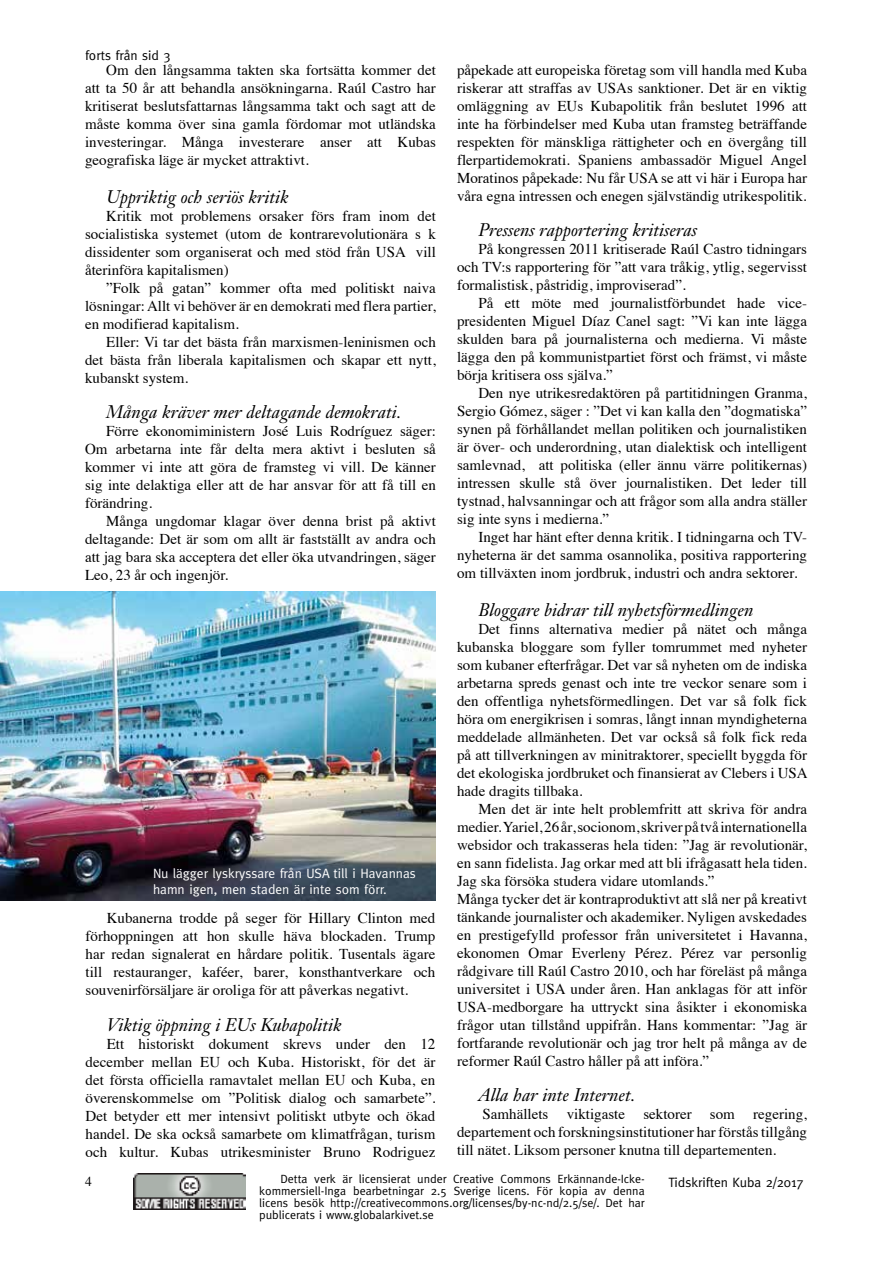
<style>
.page{position:relative;width:893px;height:1263px;background:#fff}
.page>*{position:absolute;margin:0;border:0;box-sizing:border-box;transform-origin:0 0}
.t1{font:italic 18px "Janson Text";color:#000}
.t2{font:15px/18px "Times";color:#000;text-align:justify}
.t3{font:13.5px/16.2px "Meta";color:#fff}
.t4{font:13.5px "Meta";color:#000}
.t5{font:13.5px "Times";color:#000}
.t6{font:12px/12px "Meta";color:#000;text-align:justify}
</style>
<div class="page">
<img style="left:133px;top:1174px;width:113px;height:36px">
<img style="left:0;top:591px;width:436px;height:309px">
<p class="t4" style="left:85px;top:47px;width:87px">forts från sid 3</p>
<p class="t2" style="left:85px;top:60px;width:352px;text-indent:21px">Om den långsamma takten ska fortsätta kommer det att ta 50 år att behandla ansökningarna. Raúl Castro har kritiserat beslutsfattarnas långsamma takt och sagt att de måste komma över sina gamla fördomar mot utländska investeringar. Många investerare anser att Kubas geografiska läge är mycket attraktivt.</p>
<p class="t1" style="left:106px;top:186px;width:184px">Uppriktig och seriös kritik</p>
<p class="t2" style="left:85px;top:206px;width:352px;text-indent:21px">Kritik mot problemens orsaker förs fram inom det socialistiska systemet (utom de kontrarevolutionära s k dissidenter som organiserat och med stöd från USA vill återinföra kapitalismen)</p>
<p class="t2" style="left:85px;top:278px;width:352px;text-indent:21px">”Folk på gatan” kommer ofta med politiskt naiva lösningar: Allt vi behöver är en demokrati med flera partier, en modifierad kapitalism.</p>
<p class="t2" style="left:85px;top:332px;width:352px;text-indent:21px">Eller: Vi tar det bästa från marxismen-leninismen och det bästa från liberala kapitalismen och skapar ett nytt, kubanskt system.</p>
<p class="t1" style="left:106px;top:401px;width:297px">Många kräver mer deltagande demokrati.</p>
<p class="t2" style="left:85px;top:421px;width:352px;text-indent:21px">Förre ekonomiministern José Luis Rodríguez säger:<br>Om arbetarna inte får delta mera aktivt i besluten så kommer vi inte att göra de framsteg vi vill. De känner sig inte delaktiga eller att de har ansvar för att få till en förändring.</p>
<p class="t2" style="left:85px;top:511px;width:352px;text-indent:21px">Många ungdomar klagar över denna brist på aktivt deltagande: Det är som om allt är fastställt av andra och att jag bara ska acceptera det eller öka utvandringen, säger Leo, 23 år och ingenjör.</p>
<p class="t3" style="left:153px;top:865px;width:264px">Nu lägger lyskryssare från USA till i Havannas hamn igen, men staden är inte som förr.</p>
<p class="t2" style="left:86px;top:908px;width:351px;text-indent:21px">Kubanerna trodde på seger för Hillary Clinton med förhoppningen att hon skulle häva blockaden. Trump har redan signalerat en hårdare politik. Tusentals ägare till restauranger, kaféer, barer, konsthantverkare och souvenirförsäljare är oroliga för att påverkas negativt.</p>
<p class="t1" style="left:107px;top:1013px;width:237px">Viktig öppning i EUs Kubapolitik</p>
<p class="t2" style="left:86px;top:1033px;width:351px;text-indent:21px">Ett historiskt dokument skrevs under den 12 december mellan EU och Kuba. Historiskt, för det är det första officiella ramavtalet mellan EU och Kuba, en överenskommelse om ”Politisk dialog och samarbete”.<br>Det betyder ett mer intensivt politiskt utbyte och ökad handel. De ska också samarbete om klimatfrågan, turism och kultur. Kubas utrikesminister Bruno Rodriguez</p>
<p class="t2" style="left:457px;top:60px;width:351px">påpekade att europeiska företag som vill handla med Kuba riskerar att straffas av USAs sanktioner. Det är en viktig omläggning av EUs Kubapolitik från beslutet 1996 att inte ha förbindelser med Kuba utan framsteg beträffande respekten för mänskliga rättigheter och en övergång till flerpartidemokrati. Spaniens ambassadör Miguel Angel Moratinos påpekade: Nu får USA se att vi här i Europa har våra egna intressen och enegen självständig utrikespolitik.</p>
<p class="t1" style="left:478px;top:219px;width:220px">Pressens rapportering kritiseras</p>
<p class="t2" style="left:457px;top:239px;width:351px;text-indent:21px">På kongressen 2011 kritiserade Raúl Castro tidningars och TV:s rapportering för ”att vara tråkig, ytlig, segervisst formalistisk, påstridig, improviserad”.</p>
<p class="t2" style="left:457px;top:293px;width:351px;text-indent:21px">På ett möte med journalistförbundet hade vice&shy;presidenten Miguel Díaz Canel sagt: ”Vi kan inte lägga skulden bara på journalisterna och medierna. Vi måste lägga den på kommunistpartiet först och främst, vi måste börja kritisera oss själva.”</p>
<p class="t2" style="left:457px;top:383px;width:351px;text-indent:21px">Den nye utrikesredaktören på partitidningen Granma, Sergio Gómez, säger : ”Det vi kan kalla den ”dogmatiska” synen på förhållandet mellan politiken och journalistiken är över- och underordning, utan dialektisk och intelligent samlevnad, att politiska (eller ännu värre politikernas) intressen skulle stå över journalistiken. Det leder till tystnad, halvsanningar och att frågor som alla andra ställer sig inte syns i medierna.”</p>
<p class="t2" style="left:457px;top:527px;width:351px;text-indent:21px">Inget har hänt efter denna kritik. I tidningarna och TV&shy;nyheterna är det samma osannolika, positiva rapportering om tillväxten inom jordbruk, industri och andra sektorer.</p>
<p class="t1" style="left:478px;top:599px;width:276px">Bloggare bidrar till nyhetsförmedlingen</p>
<p class="t2" style="left:457px;top:619px;width:352px;text-indent:21px">Det finns alternativa medier på nätet och många kubanska bloggare som fyller tomrummet med nyheter som kubaner efterfrågar. Det var så nyheten om de indiska arbetarna spreds genast och inte tre veckor senare som i den offentliga nyhetsförmedlingen. Det var så folk fick höra om energikrisen i somras, långt innan myndigheterna meddelade allmänheten. Det var också så folk fick reda på att tillverkningen av minitraktorer, speciellt byggda för det ekologiska jordbruket och finansierat av Clebers i USA hade dragits tillbaka.</p>
<p class="t2" style="left:457px;top:799px;width:351px;text-align:left;text-indent:21px">Men det är inte helt problemfritt att skriva för andra medier. Yariel, 26 år, socionom, skriver på två internationella websidor och trakasseras hela tiden: ”Jag är revolutionär, en sann fidelista. Jag orkar med att bli ifrågasatt hela tiden.<br>Jag ska försöka studera vidare utomlands.”<br>Många tycker det är kontraproduktivt att slå ner på kreativt tänkande journalister och akademiker. Nyligen avskedades en prestigefylld professor från universitetet i Havanna, ekonomen Omar Everleny Pérez. Pérez var personlig rådgivare till Raúl Castro 2010, och har föreläst på många universitet i USA under åren. Han anklagas för att inför USA-medborgare ha uttryckt sina åsikter i ekonomiska frågor utan tillstånd uppifrån. Hans kommentar: ”Jag är fortfarande revolutionär och jag tror helt på många av de reformer Raúl Castro håller på att införa.”</p>
<p class="t1" style="left:478px;top:1084px;width:159px">Alla har inte Internet.</p>
<p class="t2" style="left:457px;top:1104px;width:351px;text-indent:26px">Samhällets viktigaste sektorer som regering, departement och forskningsinstitutioner har förstås tillgång till nätet. Liksom personer knutna till departementen.</p>
<p class="t6" style="left:259px;top:1173px;width:387px;text-indent:21px">Detta verk är licensierat under Creative Commons Erkännande-Icke&shy;kommersiell-Inga bearbetningar 2.5 Sverige licens. För kopia av denna licens besök http://creativecommons.org/licenses/by-nc-nd/2.5/se/. Det har publicerats i www.globalarkivet.se</p>
<p class="t5" style="left:85px;top:1169px;width:8px">4</p>
<p class="t4" style="left:668px;top:1174px;width:137px">Tidskriften Kuba 2/2017</p>
</div>
